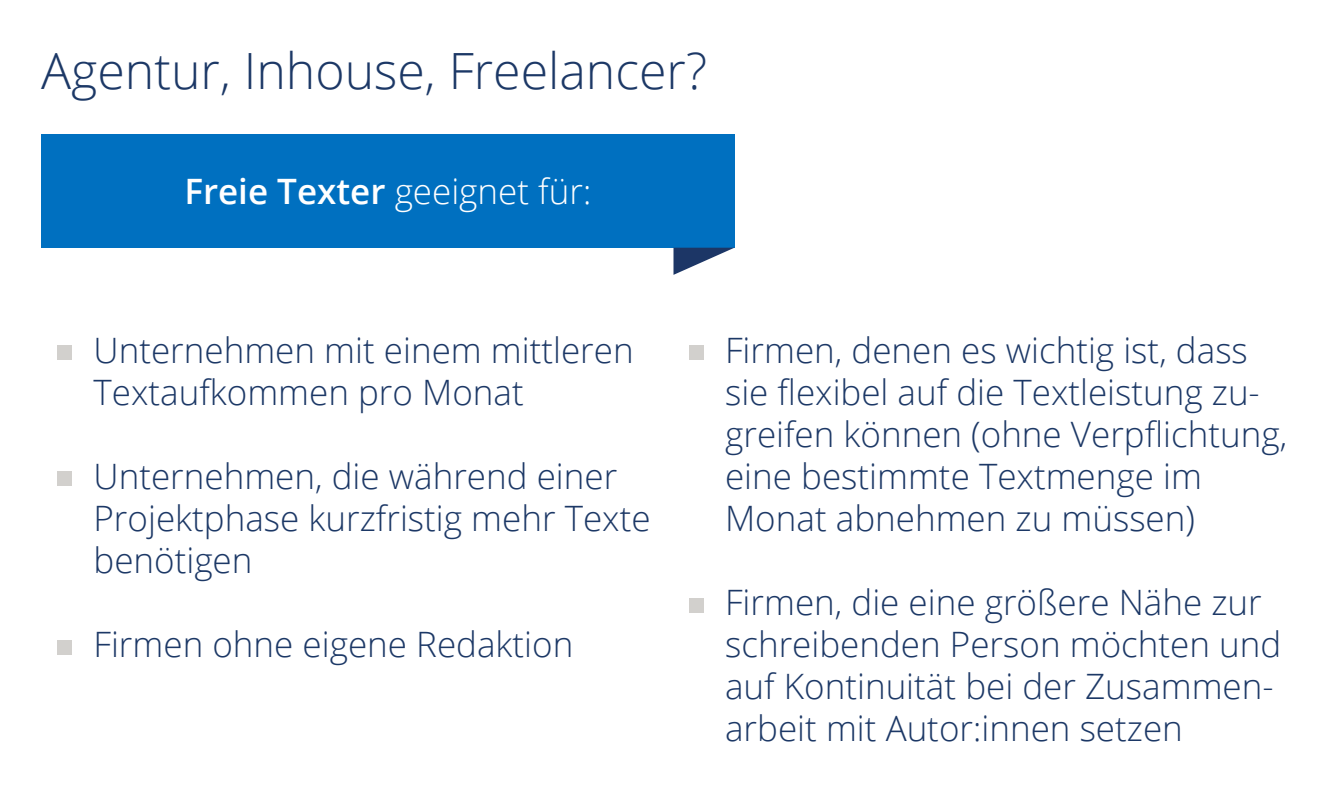
<style>
.page{position:relative;width:1333px;height:800px;background:#fff}
.page>*{position:absolute;margin:0;border:0;box-sizing:border-box;transform-origin:0 0}
.t1{font:300 50px "Open Sans";color:#1c3866}
.t2{font:300 35px/42px "Open Sans";color:#1c3866}
.t3{font:300 35px "Open Sans";color:#fff}
.s1{font-weight:600}
</style>
<div class="page">
<div style="left:41px;top:134px;width:693px;height:114px;background:#0070c0"></div>
<svg style="left:674px;top:248px;width:60px;height:27px"></svg>
<div style="left:57px;top:345px;width:15px;height:15px;background:#d2d0cd"></div>
<div style="left:57px;top:471px;width:15px;height:15px;background:#d2d0cd"></div>
<div style="left:57px;top:640px;width:15px;height:15px;background:#d2d0cd"></div>
<div style="left:689px;top:345px;width:15px;height:15px;background:#d2d0cd"></div>
<div style="left:689px;top:598px;width:15px;height:15px;background:#d2d0cd"></div>
<h1 class="t1" style="left:41px;top:37px;width:667px">Agentur, Inhouse, Freelancer?</h1>
<p class="t3" style="left:184px;top:168px;width:409px"><span class="s1">Freie Texter</span> geeignet für:</p>
<p class="t2" style="left:94px;top:329px;width:542px">Unternehmen mit einem mittleren<br>Textaufkommen pro Monat</p>
<p class="t2" style="left:94px;top:455px;width:559px">Unternehmen, die während einer<br>Projektphase kurzfristig mehr Texte benötigen</p>
<p class="t2" style="left:94px;top:623px;width:481px">Firmen ohne eigene Redaktion</p>
<p class="t2" style="left:725px;top:329px;width:564px">Firmen, denen es wichtig ist, dass sie flexibel auf die Textleistung zu&shy;greifen können (ohne Verpflichtung, eine bestimmte Textmenge im<br>Monat abnehmen zu müssen)</p>
<p class="t2" style="left:725px;top:581px;width:558px">Firmen, die eine größere Nähe zur schreibenden Person möchten und auf Kontinuität bei der Zusammen&shy;arbeit mit Autor:innen setzen</p>
</div>
